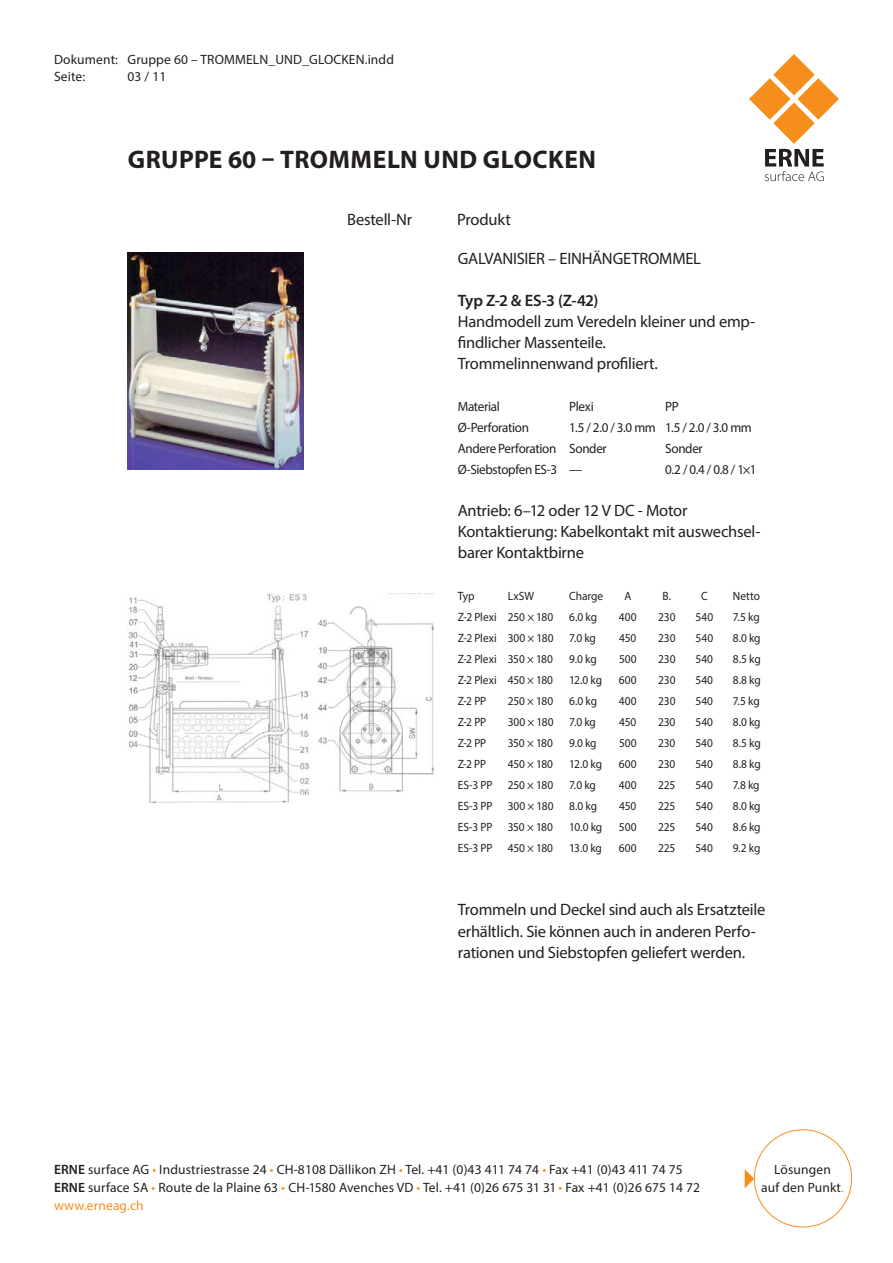
<style>
.page{position:relative;width:893px;height:1263px;background:#fff}
.page>*{position:absolute;margin:0;border:0;box-sizing:border-box;transform-origin:0 0}
.t1{font:700 25.5px "Myriad Pro";letter-spacing:.02em;color:#231f20}
.t2{font:16.5px/21px "Myriad Pro";letter-spacing:-.015em;color:#231f20}
.t3{font:600 16.5px "Myriad Pro";letter-spacing:-.025em;color:#231f20}
.t4{font:13.5px/18px "Myriad Pro";letter-spacing:.01em;color:#231f20}
.t5{font:13.5px/21px "Myriad Pro";letter-spacing:-.025em;color:#231f20}
.t6{font:13.5px "Myriad Pro";letter-spacing:-.03em;color:#231f20}
.t7{font:12px "Myriad Pro";letter-spacing:-.005em;color:#231f20;scale:.95 1}
.s1{font-weight:600}
.s2{color:#f68e1e}
</style>
<div class="page">
<svg style="left:745px;top:1169px;width:9px;height:19px"></svg>
<svg style="left:749px;top:54px;width:90px;height:127px"></svg>
<img style="left:128px;top:252px;width:175px;height:218px">
<img style="left:128px;top:593px;width:307px;height:211px">
<p class="t4" style="left:54px;top:51px;width:341px;line-height:16.5px">Dokument: Gruppe 60 – TROMMELN_UND_GLOCKEN.indd<br>Seite:</p>
<p class="t4" style="left:127px;top:67px;width:40px">03 / 11</p>
<h1 class="t1" style="left:128px;top:143px;width:470px">GRUPPE 60 – TROMMELN UND GLOCKEN</h1>
<h2 class="t2" style="left:347px;top:209px;width:67px">Bestell-Nr</h2>
<h2 class="t2" style="left:457px;top:209px;width:55px">Produkt</h2>
<h2 class="t2" style="left:458px;top:248px;width:245px">GALVANISIER – EINHÄNGETROMMEL</h2>
<h2 class="t3" style="left:458px;top:290px;width:142px">Typ Z-2 &amp; ES-3 (Z-42)</h2>
<h2 class="t2" style="left:458px;top:311px;width:299px">Handmodell zum Veredeln kleiner und emp&shy;findlicher Massenteile.<br>Trommelinnenwand profiliert.</h2>
<p class="t6" style="left:458px;top:399px;width:43px">Material</p>
<p class="t4" style="left:569px;top:398px;width:26px">Plexi</p>
<p class="t4" style="left:665px;top:398px;width:15px">PP</p>
<p class="t5" style="left:458px;top:417px;width:73px">Ø-Perforation</p>
<p class="t5" style="left:458px;top:417px;width:295px;text-indent:111px">1.5 / 2.0 / 3.0 mm 1.5 / 2.0 / 3.0 mm<br>Andere Perforation Sonder</p>
<p class="t4" style="left:665px;top:440px;width:39px">Sonder</p>
<p class="t5" style="left:458px;top:459px;width:126px">Ø-Siebstopfen ES-3 —</p>
<p class="t4" style="left:665px;top:461px;width:93px">0.2 / 0.4 / 0.8 / 1×1</p>
<h2 class="t2" style="left:458px;top:500px;width:304px">Antrieb: 6–12 oder 12 V DC - Motor<br>Kontaktierung: Kabelkontakt mit auswechsel&shy;barer Kontaktbirne</h2>
<p class="t7" style="left:458px;top:589px;width:19px">Typ</p>
<p class="t7" style="left:508px;top:589px;width:29px">LxSW</p>
<p class="t7" style="left:569px;top:589px;width:37px">Charge</p>
<p class="t7" style="left:624px;top:589px;width:9px">A</p>
<p class="t7" style="left:663px;top:589px;width:10px">B.</p>
<p class="t7" style="left:701px;top:589px;width:8px">C</p>
<p class="t7" style="left:733px;top:589px;width:30px">Netto</p>
<p class="t7" style="left:458px;top:610px;width:102px">Z-2 Plexi 250 × 180</p>
<p class="t7" style="left:569px;top:610px;width:31px">6.0 kg</p>
<p class="t7" style="left:619px;top:610px;width:20px">400</p>
<p class="t7" style="left:658px;top:610px;width:20px">230</p>
<p class="t7" style="left:695px;top:610px;width:20px">540</p>
<p class="t7" style="left:733px;top:610px;width:30px">7.5 kg</p>
<p class="t7" style="left:458px;top:631px;width:102px">Z-2 Plexi 300 × 180</p>
<p class="t7" style="left:569px;top:631px;width:30px">7.0 kg</p>
<p class="t7" style="left:619px;top:631px;width:20px">450</p>
<p class="t7" style="left:658px;top:631px;width:20px">230</p>
<p class="t7" style="left:695px;top:631px;width:20px">540</p>
<p class="t7" style="left:733px;top:631px;width:31px">8.0 kg</p>
<p class="t7" style="left:458px;top:652px;width:102px">Z-2 Plexi 350 × 180</p>
<p class="t7" style="left:569px;top:652px;width:30px">9.0 kg</p>
<p class="t7" style="left:619px;top:652px;width:20px">500</p>
<p class="t7" style="left:658px;top:652px;width:20px">230</p>
<p class="t7" style="left:695px;top:652px;width:20px">540</p>
<p class="t7" style="left:733px;top:652px;width:31px">8.5 kg</p>
<p class="t7" style="left:458px;top:673px;width:102px">Z-2 Plexi 450 × 180</p>
<p class="t7" style="left:569px;top:673px;width:36px">12.0 kg</p>
<p class="t7" style="left:619px;top:673px;width:20px">600</p>
<p class="t7" style="left:658px;top:673px;width:20px">230</p>
<p class="t7" style="left:695px;top:673px;width:20px">540</p>
<p class="t7" style="left:733px;top:673px;width:31px">8.8 kg</p>
<p class="t7" style="left:458px;top:694px;width:32px">Z-2 PP</p>
<p class="t7" style="left:508px;top:694px;width:49px">250 × 180</p>
<p class="t7" style="left:569px;top:694px;width:31px">6.0 kg</p>
<p class="t7" style="left:619px;top:694px;width:20px">400</p>
<p class="t7" style="left:658px;top:694px;width:20px">230</p>
<p class="t7" style="left:695px;top:694px;width:20px">540</p>
<p class="t7" style="left:733px;top:694px;width:30px">7.5 kg</p>
<p class="t7" style="left:458px;top:715px;width:32px">Z-2 PP</p>
<p class="t7" style="left:508px;top:715px;width:50px">300 × 180</p>
<p class="t7" style="left:569px;top:715px;width:30px">7.0 kg</p>
<p class="t7" style="left:619px;top:715px;width:20px">450</p>
<p class="t7" style="left:658px;top:715px;width:20px">230</p>
<p class="t7" style="left:695px;top:715px;width:20px">540</p>
<p class="t7" style="left:733px;top:715px;width:31px">8.0 kg</p>
<p class="t7" style="left:458px;top:736px;width:32px">Z-2 PP</p>
<p class="t7" style="left:508px;top:736px;width:49px">350 × 180</p>
<p class="t7" style="left:569px;top:736px;width:30px">9.0 kg</p>
<p class="t7" style="left:619px;top:736px;width:20px">500</p>
<p class="t7" style="left:658px;top:736px;width:20px">230</p>
<p class="t7" style="left:695px;top:736px;width:20px">540</p>
<p class="t7" style="left:733px;top:736px;width:31px">8.5 kg</p>
<p class="t7" style="left:458px;top:757px;width:32px">Z-2 PP</p>
<p class="t7" style="left:508px;top:757px;width:49px">450 × 180</p>
<p class="t7" style="left:569px;top:757px;width:36px">12.0 kg</p>
<p class="t7" style="left:619px;top:757px;width:20px">600</p>
<p class="t7" style="left:658px;top:757px;width:20px">230</p>
<p class="t7" style="left:695px;top:757px;width:20px">540</p>
<p class="t7" style="left:733px;top:757px;width:31px">8.8 kg</p>
<p class="t7" style="left:458px;top:778px;width:38px">ES-3 PP</p>
<p class="t7" style="left:508px;top:778px;width:49px">250 × 180</p>
<p class="t7" style="left:569px;top:778px;width:30px">7.0 kg</p>
<p class="t7" style="left:619px;top:778px;width:20px">400</p>
<p class="t7" style="left:658px;top:778px;width:20px">225</p>
<p class="t7" style="left:695px;top:778px;width:20px">540</p>
<p class="t7" style="left:733px;top:778px;width:30px">7.8 kg</p>
<p class="t7" style="left:458px;top:799px;width:38px">ES-3 PP</p>
<p class="t7" style="left:508px;top:799px;width:50px">300 × 180</p>
<p class="t7" style="left:569px;top:799px;width:31px">8.0 kg</p>
<p class="t7" style="left:619px;top:799px;width:20px">450</p>
<p class="t7" style="left:658px;top:799px;width:20px">225</p>
<p class="t7" style="left:695px;top:799px;width:20px">540</p>
<p class="t7" style="left:733px;top:799px;width:31px">8.0 kg</p>
<p class="t7" style="left:458px;top:820px;width:38px">ES-3 PP</p>
<p class="t7" style="left:508px;top:820px;width:49px">350 × 180</p>
<p class="t7" style="left:569px;top:820px;width:36px">10.0 kg</p>
<p class="t7" style="left:619px;top:820px;width:20px">500</p>
<p class="t7" style="left:658px;top:820px;width:20px">225</p>
<p class="t7" style="left:695px;top:820px;width:20px">540</p>
<p class="t7" style="left:733px;top:820px;width:31px">8.6 kg</p>
<p class="t7" style="left:458px;top:841px;width:38px">ES-3 PP</p>
<p class="t7" style="left:508px;top:841px;width:49px">450 × 180</p>
<p class="t7" style="left:569px;top:841px;width:36px">13.0 kg</p>
<p class="t7" style="left:619px;top:841px;width:20px">600</p>
<p class="t7" style="left:658px;top:841px;width:20px">225</p>
<p class="t7" style="left:695px;top:841px;width:20px">540</p>
<p class="t7" style="left:733px;top:841px;width:31px">9.2 kg</p>
<h2 class="t2" style="left:458px;top:899px;width:309px">Trommeln und Deckel sind auch als Ersatzteile erhältlich. Sie können auch in anderen Perfo&shy;rationen und Siebstopfen geliefert werden.</h2>
<p class="t4" style="left:54px;top:1160px;width:648px"><span class="s1">ERNE</span> surface AG <span class="s2">•</span> Industriestrasse 24 <span class="s2">•</span> CH-8108 Dällikon ZH <span class="s2">•</span> Tel. +41 (0)43 411 74 74 <span class="s2">•</span> Fax +41 (0)43 411 74 75<br><span class="s1">ERNE</span> surface SA <span class="s2">•</span> Route de la Plaine 63 <span class="s2">•</span> CH-1580 Avenches VD <span class="s2">•</span> Tel. +41 (0)26 675 31 31 <span class="s2">•</span> Fax +41 (0)26 675 14 72 <span class="s2">www.erneag.ch</span></p>
<p class="t4" style="left:761px;top:1160px;width:84px;text-align:center">Lösungen<br>auf den Punkt<span class="s2">.</span></p>
</div>
